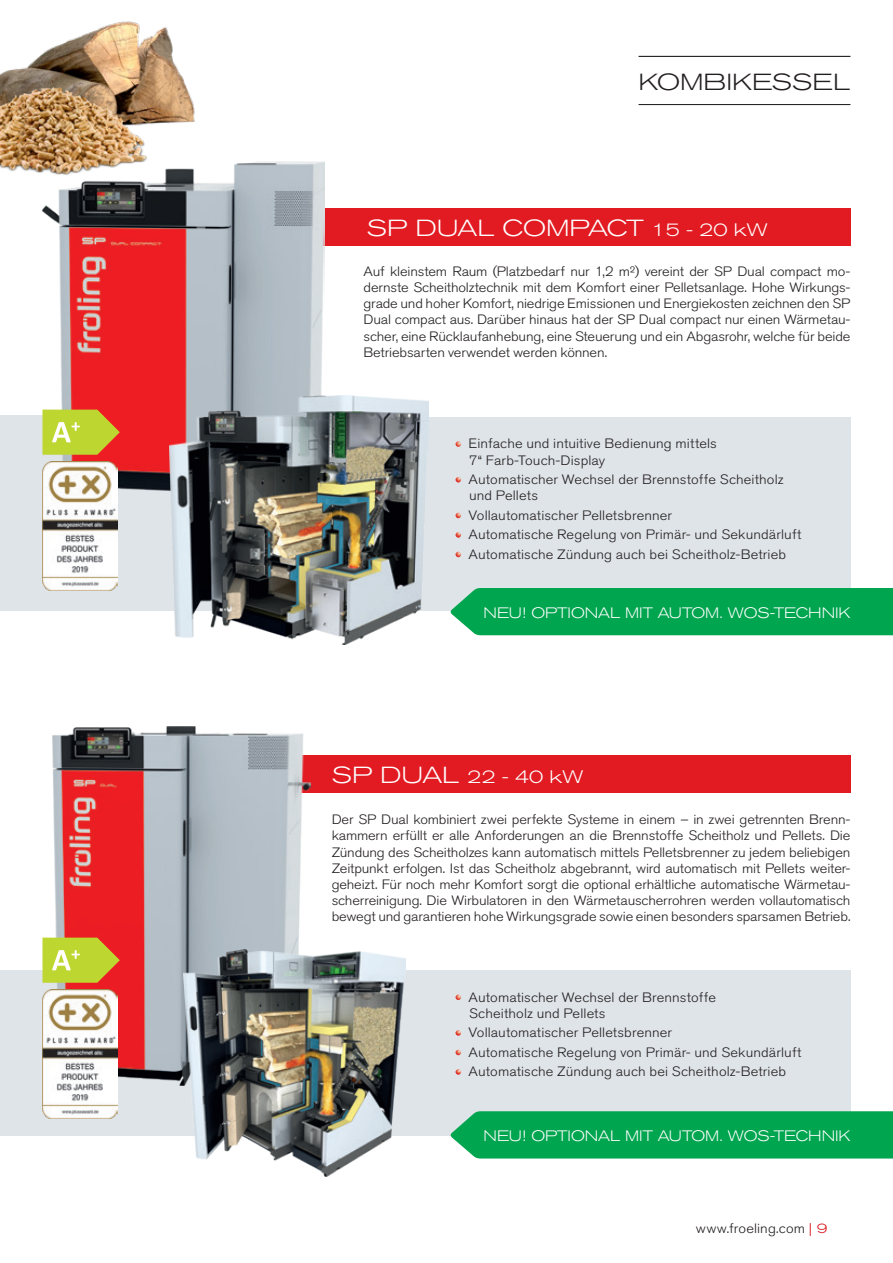
<style>
.page{position:relative;width:893px;height:1263px;background:#fff}
.page>*{position:absolute;margin:0;border:0;box-sizing:border-box;transform-origin:0 0}
.t1{font:300 expanded 23.1px "Akzidenz Grotesk BQ";color:#fff;scale:1.08 1}
.t2{font:300 expanded 23.1px "Akzidenz Grotesk BQ";color:#231f20;scale:1.08 1}
.t3{font:300 expanded 18px "Akzidenz Grotesk BQ";color:#fff;scale:1.08 1}
.t4{font:300 expanded 15px "Akzidenz Grotesk BQ";color:#fff}
.t5{font:300 13.5px/16.2px "Akzidenz Grotesk BQ";letter-spacing:.005em;color:#231f20;text-align:justify;scale:1.08 1}
.s1{font-size:18px}
.s2{font-size:23.1px}
.s3{font-stretch:expanded;color:#dc1820}
</style>
<div class="page">
<div style="left:0;top:970px;width:850px;height:166px;background:#dfe4e8"></div>
<div style="left:0;top:415px;width:850px;height:196px;background:#dfe4e8"></div>
<img style="left:0;top:21px;width:195px;height:104px">
<div style="left:83px;top:755px;width:767px;height:38px;background:#e21a21"></div>
<div style="left:217px;top:208px;width:633px;height:209px;background:#fff"></div>
<div style="left:83px;top:208px;width:767px;height:38px;background:#e21a21"></div>
<div style="left:450px;top:588px;width:443px;height:47px;background:#00a54f"></div>
<svg style="left:455px;top:441px;width:6px;height:6px"></svg>
<svg style="left:455px;top:477px;width:6px;height:5px"></svg>
<svg style="left:455px;top:513px;width:6px;height:5px"></svg>
<svg style="left:455px;top:532px;width:6px;height:6px"></svg>
<svg style="left:455px;top:552px;width:6px;height:5px"></svg>
<img style="left:42px;top:161px;width:282px;height:332px">
<hr style="left:638px;top:56px;width:212px;height:1px;background:#231f20">
<hr style="left:638px;top:104px;width:212px;height:1px;background:#231f20">
<svg style="left:455px;top:994px;width:6px;height:6px"></svg>
<svg style="left:455px;top:1030px;width:6px;height:6px"></svg>
<svg style="left:455px;top:1050px;width:6px;height:5px"></svg>
<svg style="left:455px;top:1069px;width:6px;height:6px"></svg>
<img style="left:53px;top:726px;width:257px;height:360px">
<img style="left:183px;top:949px;width:222px;height:228px">
<img style="left:42px;top:461px;width:75px;height:129px">
<img style="left:0;top:84px;width:149px;height:91px">
<svg style="left:42px;top:410px;width:78px;height:45px;background:#c8bc3b"></svg>
<img style="left:169px;top:395px;width:259px;height:249px">
<div style="left:450px;top:1111px;width:443px;height:47px;background:#00a54f"></div>
<img style="left:42px;top:989px;width:75px;height:129px">
<svg style="left:42px;top:937px;width:78px;height:46px;background:#c9bb3b"></svg>
<p class="t2" style="left:638px;top:69px;width:198px">KOMBIKESSEL</p>
<p class="t1" style="left:367px;top:215px;width:372px">SP DUAL COMPACT <span class="s1">15 - 20 kW</span></p>
<p class="t5" style="left:364px;top:263px;width:452px">Auf kleinstem Raum (Platzbedarf nur 1,2 m²) vereint der SP Dual compact mo&shy;dernste Scheitholztechnik mit dem Komfort einer Pelletsanlage. Hohe Wirkungs&shy;grade und hoher Komfort, niedrige Emissionen und Energiekosten zeichnen den SP Dual compact aus. Darüber hinaus hat der SP Dual compact nur einen Wärmetau&shy;scher, eine Rücklaufanhebung, eine Steuerung und ein Abgasrohr, welche für beide Betriebsarten verwendet werden können.</p>
<p class="t5" style="left:469px;top:436px;width:231px">Einfache und intuitive Bedienung mittels</p>
<p class="t5" style="left:469px;top:452px;width:128px">7“ Farb-Touch-Display</p>
<p class="t5" style="left:469px;top:471px;width:293px">Automatischer Wechsel der Brennstoffe Scheitholz</p>
<p class="t5" style="left:469px;top:488px;width:65px">und Pellets</p>
<p class="t5" style="left:469px;top:507px;width:190px">Vollautomatischer Pelletsbrenner</p>
<p class="t5" style="left:469px;top:527px;width:310px">Automatische Regelung von Primär- und Sekundärluft</p>
<p class="t5" style="left:469px;top:546px;width:295px">Automatische Zündung auch bei Scheitholz-Betrieb</p>
<p class="t4" style="left:484px;top:604px;width:368px">NEU! OPTIONAL MIT AUTOM. WOS-TECHNIK</p>
<p class="t3" style="left:332px;top:767px;width:234px"><span class="s2">SP DUAL</span> 22 - 40 kW</p>
<p class="t5" style="left:332px;top:812px;width:482px">Der SP Dual kombiniert zwei perfekte Systeme in einem – in zwei getrennten Brenn&shy;kammern erfüllt er alle Anforderungen an die Brennstoffe Scheitholz und Pellets. Die Zündung des Scheitholzes kann automatisch mittels Pelletsbrenner zu jedem beliebigen Zeitpunkt erfolgen. Ist das Scheitholz abgebrannt, wird automatisch mit Pellets weiter&shy;geheizt. Für noch mehr Komfort sorgt die optional erhältliche automatische Wärmetau&shy;scherreinigung. Die Wirbulatoren in den Wärmetauscherrohren werden vollautomatisch bewegt und garantieren hohe Wirkungsgrade sowie einen besonders sparsamen Betrieb.</p>
<p class="t5" style="left:469px;top:989px;width:231px">Automatischer Wechsel der Brennstoffe</p>
<p class="t5" style="left:469px;top:1005px;width:128px">Scheitholz und Pellets</p>
<p class="t5" style="left:469px;top:1025px;width:190px">Vollautomatischer Pelletsbrenner</p>
<p class="t5" style="left:469px;top:1044px;width:310px">Automatische Regelung von Primär- und Sekundärluft</p>
<p class="t5" style="left:469px;top:1064px;width:295px">Automatische Zündung auch bei Scheitholz-Betrieb</p>
<p class="t4" style="left:484px;top:1127px;width:368px">NEU! OPTIONAL MIT AUTOM. WOS-TECHNIK</p>
<p class="t5" style="left:696px;top:1221px;width:123px">www.froeling.com <span class="s3">| 9</span></p>
</div>
